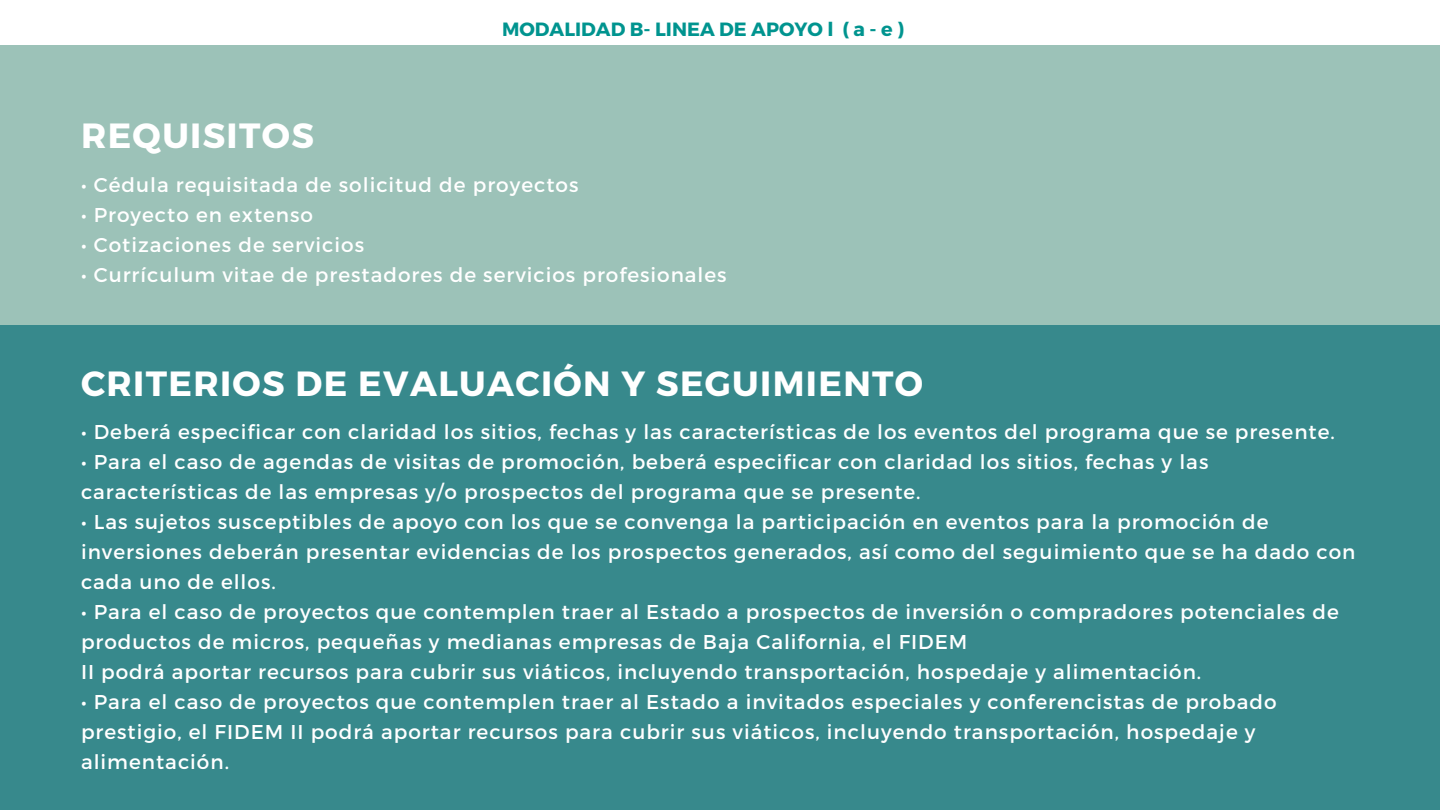
<style>
.page{position:relative;width:1440px;height:810px;background:#fff}
.page>*{position:absolute;margin:0;border:0;box-sizing:border-box;transform-origin:0 0}
.t1{font:700 35px "Montserrat";letter-spacing:.04em;color:#fff}
.t2{font:20px/30px "Montserrat";letter-spacing:.05em;color:#fff}
.t3{font:700 19.2px "Montserrat";color:#00948f}
</style>
<div class="page">
<div style="left:0;top:45px;width:1440px;height:281px;background:#9cc2b8"></div>
<div style="left:0;top:326px;width:1440px;height:484px;background:#37898c"></div>
<p class="t1" style="left:81px;top:113px;width:234px">REQUISITOS</p>
<p class="t3" style="left:502px;top:17px;width:403px">MODALIDAD B- LINEA DE APOYO l ( a - e )</p>
<p class="t2" style="left:81px;top:169px;width:499px">• Cédula requisitada de solicitud de proyectos</p>
<p class="t2" style="left:81px;top:199px;width:234px">• Proyecto en extenso</p>
<p class="t2" style="left:81px;top:229px;width:285px">• Cotizaciones de servicios</p>
<p class="t2" style="left:81px;top:259px;width:647px">• Currículum vitae de prestadores de servicios profesionales</p>
<p class="t1" style="left:81px;top:361px;width:844px">CRITERIOS DE EVALUACIÓN Y SEGUIMIENTO</p>
<p class="t2" style="left:81px;top:416px;width:1255px">• Deberá especificar con claridad los sitios, fechas y las características de los eventos del programa que se presente.</p>
<p class="t2" style="left:81px;top:446px;width:1129px">• Para el caso de agendas de visitas de promoción, beberá especificar con claridad los sitios, fechas y las características de las empresas y/o prospectos del programa que se presente.</p>
<p class="t2" style="left:81px;top:506px;width:1276px">• Las sujetos susceptibles de apoyo con los que se convenga la participación en eventos para la promoción de inversiones deberán presentar evidencias de los prospectos generados, así como del seguimiento que se ha dado con cada uno de ellos.</p>
<p class="t2" style="left:81px;top:596px;width:1259px">• Para el caso de proyectos que contemplen traer al Estado a prospectos de inversión o compradores potenciales de productos de micros, pequeñas y medianas empresas de Baja California, el FIDEM</p>
<p class="t2" style="left:81px;top:656px;width:1122px">II podrá aportar recursos para cubrir sus viáticos, incluyendo transportación, hospedaje y alimentación.</p>
<p class="t2" style="left:81px;top:686px;width:1197px">• Para el caso de proyectos que contemplen traer al Estado a invitados especiales y conferencistas de probado prestigio, el FIDEM II podrá aportar recursos para cubrir sus viáticos, incluyendo transportación, hospedaje y alimentación.</p>
</div>
